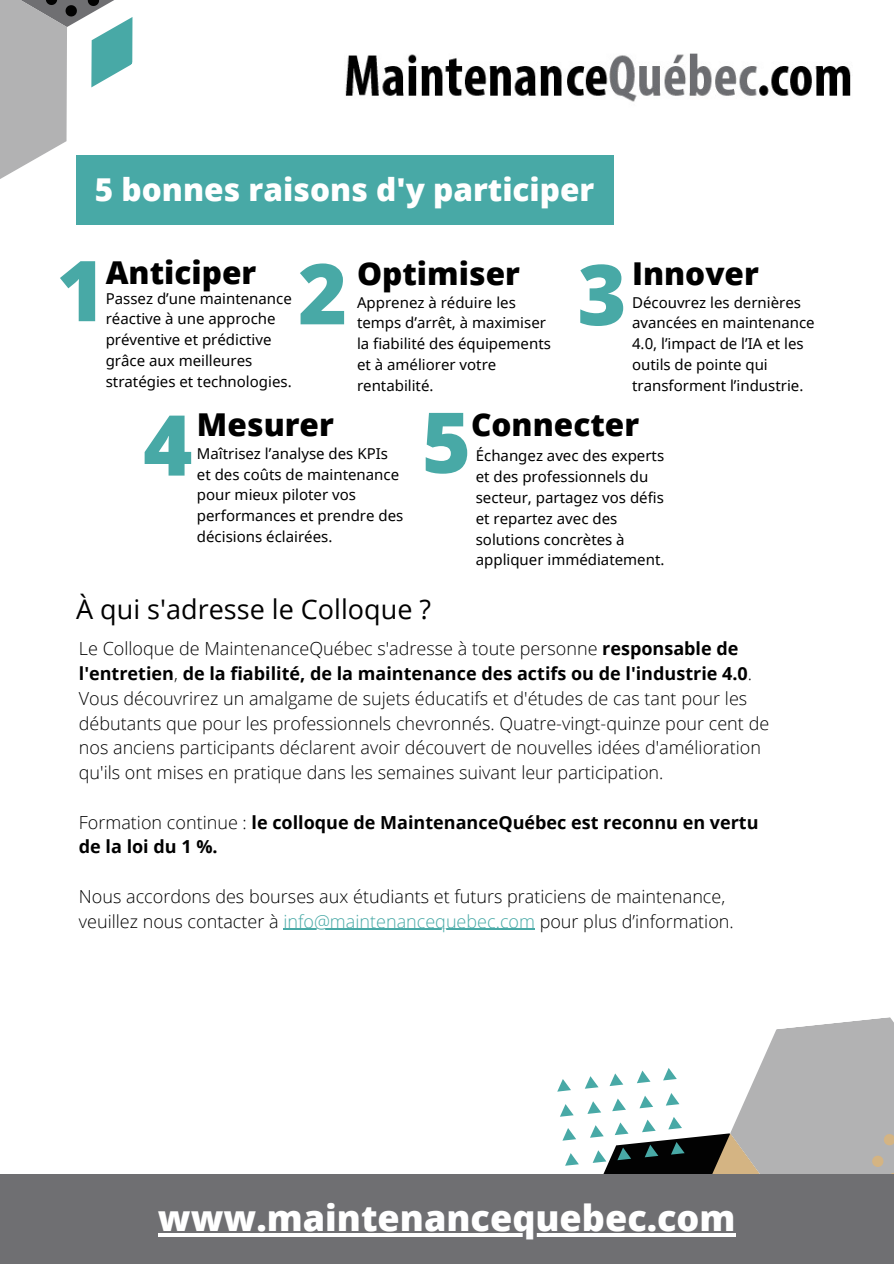
<style>
.page{position:relative;width:894px;height:1264px;background:#fff}
.page>*{position:absolute;margin:0;border:0;box-sizing:border-box;transform-origin:0 0}
.t1{font:800 84px "Open Sans";color:#48a9a6}
.t2{font:800 36px "Open Sans";color:#fff}
.t3{font:800 31.5px "Open Sans";color:#000}
.t4{font:800 31.5px "Open Sans";color:#fff}
.t5{font:27px "Open Sans";color:#000}
.t6{font:300 18px/24.8px "Open Sans";color:#000}
.t7{font:700 18px/24.8px "Open Sans";color:#000}
.t8{font:15px/20.9px "Noto Sans";color:#000}
.s1{font-weight:700}
.s2{font-weight:300}
.s3{color:#48a9a6}
</style>
<div class="page">
<img style="left:345px;top:53px;width:506px;height:49px">
<div style="left:76px;top:156px;width:537px;height:69px;background:#48a9a6"></div>
<svg style="left:557px;top:1017px;width:336px;height:157px"></svg>
<hr style="left:0;top:1259px;width:893px;height:4px;background:#6f6f72">
<div style="left:0;top:1174px;width:893px;height:85px;background:#6f6f72"></div>
<svg style="left:0;top:0;width:166px;height:179px"></svg>
<hr style="left:158px;top:1233px;width:577px;height:3px;background:#fff">
<hr style="left:283px;top:928px;width:252px;height:2px;background:#48a9a6">
<h3 class="t4" style="left:95px;top:166px;width:501px">5 bonnes raisons d'y participer</h3>
<h3 class="t3" style="left:106px;top:248px;width:152px">Anticiper</h3>
<h3 class="t3" style="left:632px;top:249px;width:128px">Innover</h3>
<h3 class="t3" style="left:357px;top:249px;width:164px">Optimiser</h3>
<h1 class="t1" style="left:56px;top:227px;width:51px">1</h1>
<h1 class="t1" style="left:298px;top:230px;width:51px">2</h1>
<h1 class="t1" style="left:577px;top:231px;width:51px">3</h1>
<p class="t8" style="left:106px;top:287px;width:188px">Passez d’une maintenance réactive à une approche préventive et prédictive grâce aux meilleures stratégies et technologies.</p>
<p class="t8" style="left:357px;top:291px;width:195px">Apprenez à réduire les temps d’arrêt, à maximiser la fiabilité des équipements et à améliorer votre rentabilité.</p>
<p class="t8" style="left:632px;top:291px;width:184px">Découvrez les dernières avancées en maintenance<br>4.0, l’impact de l’IA et les outils de pointe qui transforment l’industrie.</p>
<h1 class="t1" style="left:143px;top:381px;width:51px">4</h1>
<h1 class="t1" style="left:421px;top:378px;width:51px">5</h1>
<h3 class="t3" style="left:471px;top:400px;width:169px">Connecter</h3>
<h3 class="t3" style="left:197px;top:400px;width:138px">Mesurer</h3>
<p class="t8" style="left:197px;top:442px;width:208px">Maîtrisez l’analyse des KPIs et des coûts de maintenance pour mieux piloter vos performances et prendre des décisions éclairées.</p>
<p class="t8" style="left:475px;top:445px;width:190px">Échangez avec des experts et des professionnels du secteur, partagez vos défis et repartez avec des solutions concrètes à appliquer immédiatement.</p>
<h3 class="t5" style="left:76px;top:591px;width:356px">À qui s'adresse le Colloque ?</h3>
<p class="t6" style="left:79px;top:636px;width:691px">Le Colloque de MaintenanceQuébec s'adresse à toute personne <span class="s1">responsable de l'entretien</span>, <span class="s1">de la fiabilité, de la maintenance des actifs ou de l'industrie 4.0</span>.<br>Vous découvrirez un amalgame de sujets éducatifs et d'études de cas tant pour les débutants que pour les professionnels chevronnés. Quatre-vingt-quinze pour cent de nos anciens participants déclarent avoir découvert de nouvelles idées d'amélioration qu'ils ont mises en pratique dans les semaines suivant leur participation.</p>
<p class="t7" style="left:79px;top:809px;width:681px"><span class="s2">Formation continue :</span> le colloque de MaintenanceQuébec est reconnu en vertu de la loi du 1 %.</p>
<p class="t6" style="left:79px;top:883px;width:656px">Nous accordons des bourses aux étudiants et futurs praticiens de maintenance, veuillez nous contacter à <span class="s3">info@maintenancequebec.com</span> pour plus d’information.</p>
<h2 class="t2" style="left:158px;top:1190px;width:579px">www.maintenancequebec.com</h2>
</div>
